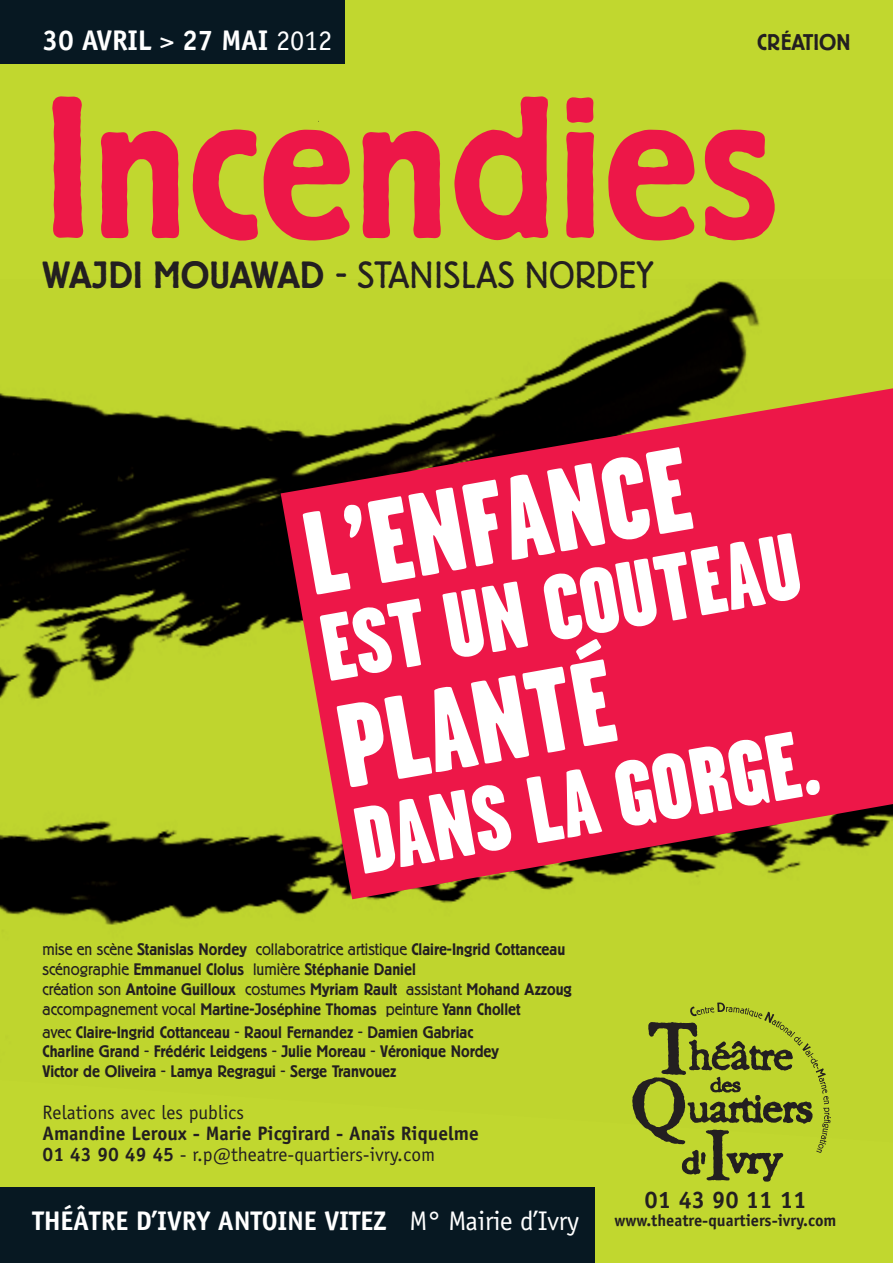
<style>
.page{position:relative;width:893px;height:1263px;background:#c1d72f}
.page>*{position:absolute;margin:0;border:0;box-sizing:border-box;transform-origin:0 0}
.t1{font:500 199.35px "Berliner Grotesk";color:#ed1748}
.t2{font:900 117.9px "Garage Gothic";color:#fff}
.t3{font:900 94.35px "Garage Gothic";color:#fff}
.t4{font:300 37.5px "Berliner Grotesk";color:#231f20}
.t5{font:700 28.5px "Officina Sans";letter-spacing:-.01em;color:#fff}
.t6{font:700 27px "Officina Sans";letter-spacing:-.01em;color:#fff}
.t7{font:700 24px "Officina Sans";color:#231f20}
.t8{font:500 22.5px "Berliner Grotesk";color:#231f20}
.t9{font:19.5px "Officina Sans";color:#231f20}
.t10{font:700 19.5px "Officina Sans";color:#231f20}
.t11{font:500 16.5px "Berliner Grotesk";color:#231f20}
.t12{font:700 16.5px "Officina Sans";color:#231f20}
.s1{font-weight:400}
.s2{font-weight:500}
.s3{font-weight:300}
.s4{font-weight:700}
</style>
<div class="page">
<img style="left:0;top:281px;width:760px;height:766px">
<svg style="left:281px;top:388px;width:612px;height:511px;fill:#ed1748"></svg>
<div style="left:0;top:0;width:344px;height:64px;background:#071822"></div>
<div style="left:0;top:1187px;width:595px;height:76px;background:#071822"></div>
<svg style="left:632px;top:1002px;width:199px;height:180px"></svg>
<p class="t5" style="left:43px;top:23px;width:291px">30 AVRIL <span class="s1">&gt;</span> 27 MAI <span class="s1">2012</span></p>
<p class="t8" style="left:757px;top:30px;width:95px">CRÉATION</p>
<p class="t1" style="left:43px;top:62px;width:737px">Incendies</p>
<p class="t4" style="left:43px;top:254px;width:613px"><span class="s2">WAJDI MOUAWAD</span> - STANISLAS NORDEY</p>
<p class="t2" style="left:294px;top:491px;width:391px;rotate:-10deg">L’ENFANCE</p>
<p class="t3" style="left:312px;top:598px;width:487px;rotate:-10deg">EST UN COUTEAU</p>
<p class="t2" style="left:328px;top:684px;width:280px;rotate:-10deg">PLANTÉ</p>
<p class="t3" style="left:346px;top:791px;width:471px;rotate:-10deg">DANS LA GORGE.</p>
<p class="t11" style="left:43px;top:941px;width:524px"><span class="s3">mise en scène</span> Stanislas Nordey <span class="s3">collaboratrice artistique</span> Claire-Ingrid Cottanceau</p>
<p class="t11" style="left:43px;top:960px;width:375px"><span class="s3">scénographie</span> Emmanuel Clolus <span class="s3">lumière</span> Stéphanie Daniel</p>
<p class="t11" style="left:43px;top:980px;width:531px"><span class="s3">création son</span> Antoine Guilloux <span class="s3">costumes</span> Myriam Rault <span class="s3">assistant</span> Mohand Azzoug</p>
<p class="t11" style="left:43px;top:1000px;width:479px"><span class="s3">accompagnement vocal</span> Martine-Joséphine Thomas <span class="s3">peinture</span> Yann Chollet</p>
<p class="t11" style="left:43px;top:1023px;width:432px"><span class="s3">avec</span> Claire-Ingrid Cottanceau <span class="s3">-</span> Raoul Fernandez <span class="s3">-</span> Damien Gabriac</p>
<p class="t11" style="left:43px;top:1043px;width:458px">Charline Grand <span class="s3">-</span> Frédéric Leidgens <span class="s3">-</span> Julie Moreau <span class="s3">-</span> Véronique Nordey</p>
<p class="t11" style="left:43px;top:1062px;width:355px">Victor de Oliveira <span class="s3">-</span> Lamya Regragui <span class="s3">-</span> Serge Tranvouez</p>
<p class="t9" style="left:43px;top:1101px;width:203px">Relations avec les publics</p>
<p class="t10" style="left:43px;top:1121px;width:438px">Amandine Leroux - Marie Picgirard - Anaïs Riquelme</p>
<p class="t9" style="left:43px;top:1143px;width:394px"><span class="s4">01 43 90 49 45</span> - r.p@theatre-quartiers-ivry.com</p>
<p class="t6" style="left:32px;top:1204px;width:549px">THÉÂTRE D’IVRY ANTOINE VITEZ <span class="s1">M° Mairie d’Ivry</span></p>
<p class="t7" style="left:645px;top:1185px;width:163px">01 43 90 11 11</p>
<p class="t12" style="left:615px;top:1209px;width:223px">www.theatre-quartiers-ivry.com</p>
</div>
